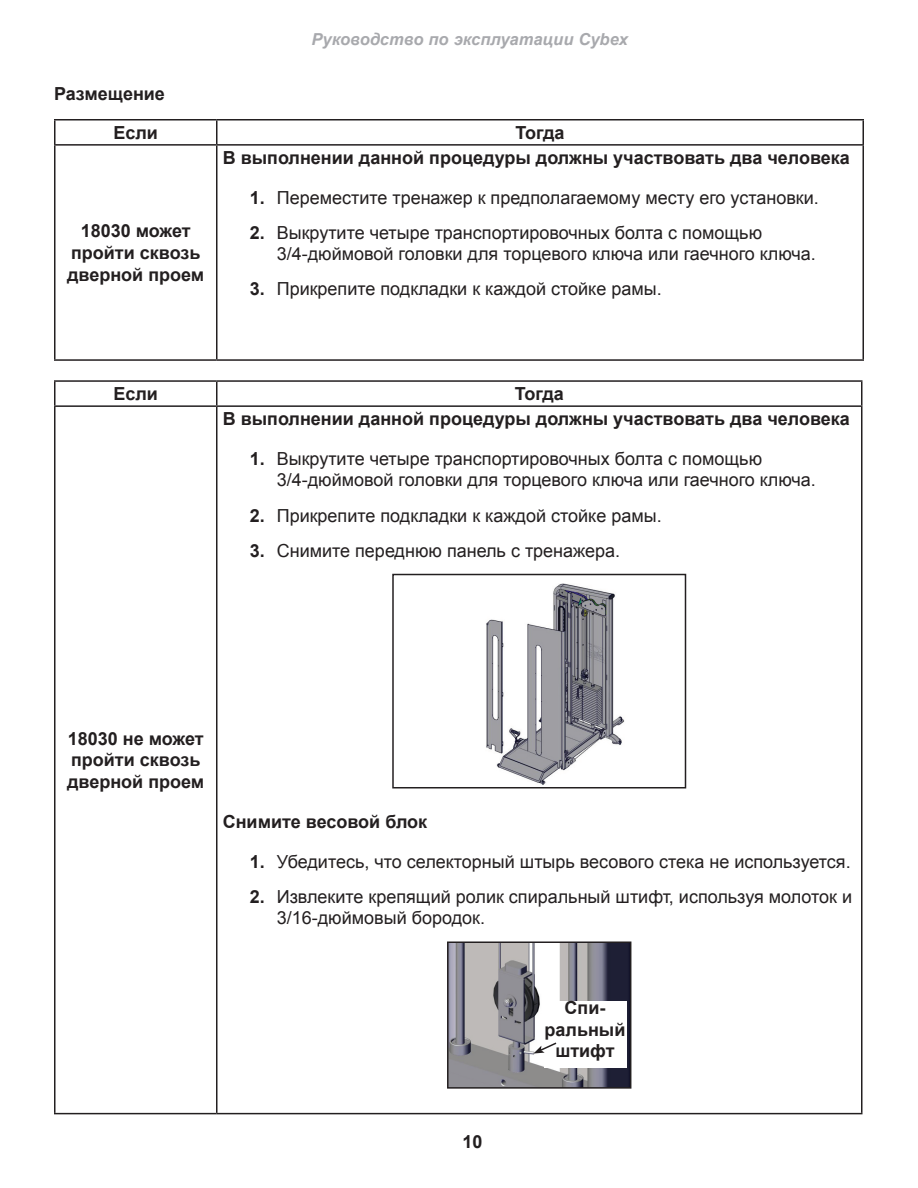
<style>
.page{position:relative;width:918px;height:1188px;background:#fff}
.page>*{position:absolute;margin:0;border:0;box-sizing:border-box;transform-origin:0 0}
.t1{font:18px/21.6px "Arial";color:#231f20}
.t2{font:700 18px/21.6px "Arial";color:#231f20}
.t3{font:italic 700 16.5px "Arial";color:#a8a9ad}
.s1{font-weight:700}
</style>
<div class="page">
<hr style="left:54px;top:119px;width:163px;height:2px;background:#231f20">
<hr style="left:54px;top:121px;width:2px;height:23px;background:#231f20">
<hr style="left:217px;top:119px;width:647px;height:2px;background:#231f20">
<hr style="left:216px;top:121px;width:2px;height:23px;background:#231f20">
<svg style="left:863px;top:121px;width:1px;height:23px"></svg>
<hr style="left:54px;top:144px;width:163px;height:2px;background:#231f20">
<hr style="left:54px;top:146px;width:2px;height:213px;background:#231f20">
<hr style="left:217px;top:144px;width:647px;height:2px;background:#231f20">
<hr style="left:216px;top:146px;width:2px;height:213px;background:#231f20">
<hr style="left:863px;top:146px;width:1px;height:213px;background:#231f20">
<hr style="left:54px;top:359px;width:163px;height:2px;background:#231f20">
<hr style="left:217px;top:359px;width:647px;height:2px;background:#231f20">
<hr style="left:54px;top:380px;width:163px;height:2px;background:#231f20">
<hr style="left:54px;top:382px;width:2px;height:23px;background:#231f20">
<hr style="left:217px;top:380px;width:646px;height:2px;background:#231f20">
<hr style="left:216px;top:382px;width:2px;height:23px;background:#231f20">
<hr style="left:861px;top:382px;width:2px;height:23px;background:#231f20">
<hr style="left:54px;top:405px;width:163px;height:2px;background:#231f20">
<hr style="left:54px;top:407px;width:2px;height:706px;background:#231f20">
<hr style="left:217px;top:405px;width:646px;height:2px;background:#231f20">
<hr style="left:216px;top:407px;width:2px;height:706px;background:#231f20">
<hr style="left:861px;top:407px;width:2px;height:706px;background:#231f20">
<hr style="left:54px;top:1113px;width:163px;height:1px;background:#231f20">
<hr style="left:217px;top:1113px;width:646px;height:1px;background:#231f20">
<img style="left:486px;top:583px;width:139px;height:202px">
<div style="left:392px;top:574px;width:294px;height:214px;border:2px solid #231f20"></div>
<img style="left:450px;top:944px;width:178px;height:142px">
<div style="left:447px;top:941px;width:184px;height:148px;border:2px solid #231f20"></div>
<div style="left:544px;top:1001px;width:82px;height:67px;background:#fff"></div>
<svg style="left:533px;top:1041px;width:24px;height:13px"></svg>
<p class="t2" style="left:113px;top:74px;width:53px;line-height:39.3px;text-indent:-59px">Размещение<br>Если</p>
<p class="t2" style="left:67px;top:221px;width:139px;text-align:center">18030 может пройти сквозь дверной проем</p>
<p class="t3" style="left:312px;top:28px;width:318px">Руководство по эксплуатации Cybex</p>
<p class="t2" style="left:515px;top:122px;width:51px">Тогда</p>
<p class="t2" style="left:223px;top:147px;width:629px">В выполнении данной процедуры должны участвовать два человека</p>
<p class="t1" style="left:250px;top:187px;width:571px"><span class="s1">1.</span> Переместите тренажер к предполагаемому месту его установки.</p>
<p class="t1" style="left:277px;top:222px;width:541px;text-indent:-27px"><span class="s1">2.</span> Выкрутите четыре транспортировочных болта с помощью<br>3/4-дюймовой головки для торцевого ключа или гаечного ключа.</p>
<p class="t1" style="left:250px;top:278px;width:413px"><span class="s1">3.</span> Прикрепите подкладки к каждой стойке рамы.</p>
<p class="t2" style="left:113px;top:384px;width:46px">Если</p>
<p class="t2" style="left:515px;top:384px;width:51px">Тогда</p>
<p class="t2" style="left:223px;top:409px;width:629px">В выполнении данной процедуры должны участвовать два человека</p>
<p class="t1" style="left:277px;top:448px;width:541px;text-indent:-27px"><span class="s1">1.</span> Выкрутите четыре транспортировочных болта с помощью<br>3/4-дюймовой головки для торцевого ключа или гаечного ключа.</p>
<p class="t1" style="left:250px;top:505px;width:413px"><span class="s1">2.</span> Прикрепите подкладки к каждой стойке рамы.</p>
<p class="t1" style="left:250px;top:540px;width:372px"><span class="s1">3.</span> Снимите переднюю панель с тренажера.</p>
<p class="t2" style="left:67px;top:728px;width:139px">18030 не может пройти сквозь дверной проем</p>
<p class="t2" style="left:223px;top:812px;width:206px">Снимите весовой блок</p>
<p class="t1" style="left:250px;top:851px;width:602px"><span class="s1">1.</span> Убедитесь, что селекторный штырь весового стека не используется.</p>
<p class="t1" style="left:277px;top:886px;width:577px;text-indent:-27px"><span class="s1">2.</span> Извлеките крепящий ролик спиральный штифт, используя молоток и<br>3/16-дюймовый бородок.</p>
<p class="t2" style="left:545px;top:998px;width:82px;text-align:center">Спи&shy;ральный штифт</p>
<p class="t2" style="left:463px;top:1133px;width:22px">10</p>
</div>
